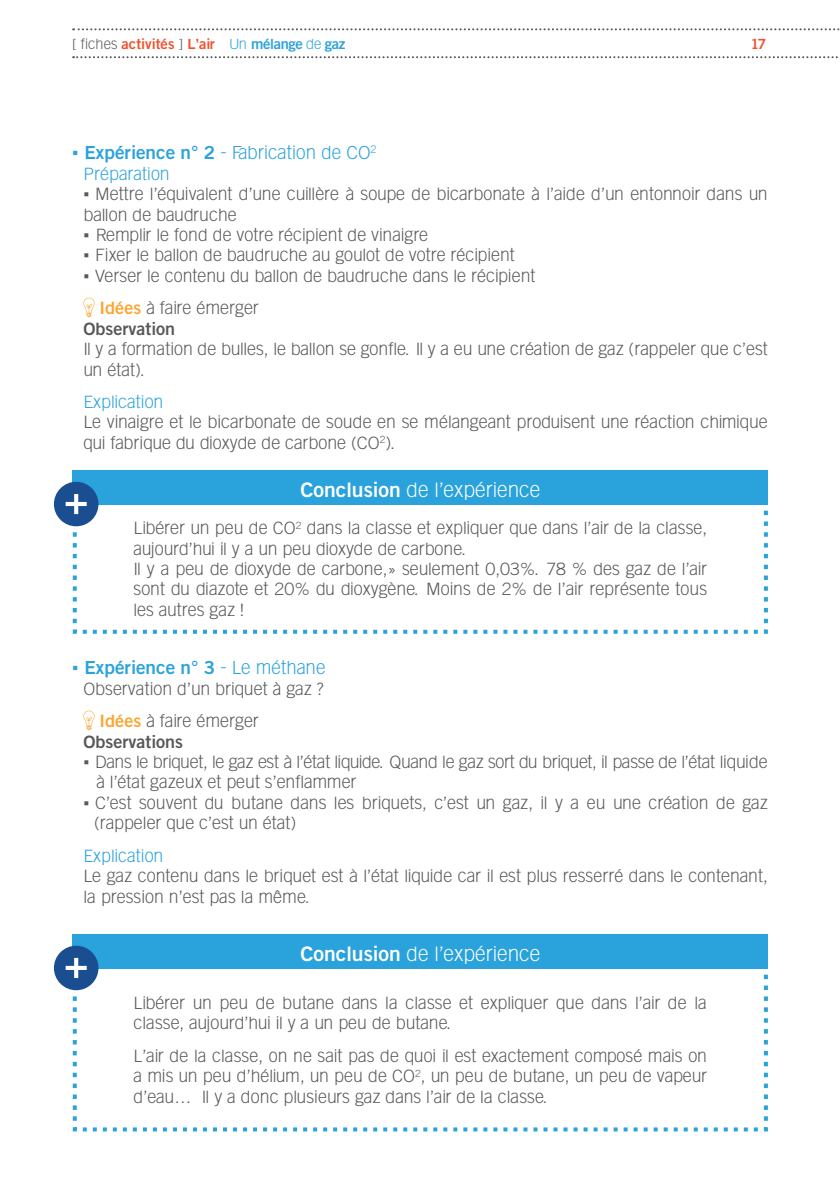
<style>
.page{position:relative;width:840px;height:1191px;background:#fff}
.page>*{position:absolute;margin:0;border:0;box-sizing:border-box;transform-origin:0 0}
.t1{font:20px "Goethe Gothic";color:#fff}
.t2{font:18px "Goethe Gothic";color:#2aa2db}
.t3{font:700 18px "Goethe Gothic";color:#2aa2db}
.t4{font:17px/20.4px "Goethe Gothic";color:#57585a}
.t5{font:17px/20.4px "Goethe Gothic";letter-spacing:-.02em;color:#57585a}
.t6{font:17px "Goethe Gothic";color:#2aa2db}
.t7{font:700 17px "Goethe Gothic";color:#57585a}
.t8{font:700 14px "Goethe Gothic";letter-spacing:-.025em;color:#f0502d}
.s1{font-weight:400;color:#57585a}
.s2{font-weight:400;color:#2aa2db}
.s3{color:#2aa2db}
.s4{font-family:"Century Gothic"}
.s5{font-weight:700}
.s6{font-weight:700;color:#faa631}
.s7{font-family:"Century Gothic";font-weight:400}
.s8{font-weight:400}
</style>
<div class="page">
<svg style="left:73px;top:56px;width:765px;height:2px"></svg>
<svg style="left:73px;top:28px;width:767px;height:2px"></svg>
<svg style="left:83px;top:298px;width:11px;height:19px"></svg>
<svg style="left:83px;top:710px;width:11px;height:20px"></svg>
<div style="left:73px;top:934px;width:694px;height:34px;background:#2aa2db"></div>
<div style="left:54px;top:945px;width:44px;height:45px;background:#1b4e91;border-radius:50%"></div>
<svg style="left:66px;top:958px;width:701px;height:173px"></svg>
<div style="left:73px;top:470px;width:694px;height:34px;background:#2aa2db"></div>
<div style="left:54px;top:482px;width:44px;height:44px;background:#1b4e91;border-radius:50%"></div>
<svg style="left:66px;top:494px;width:701px;height:140px"></svg>
<p class="t8" style="left:72px;top:35px;width:274px"><span class="s1">[ fiches</span> activités <span class="s1">]</span> L’air <span class="s2">Un</span> <span class="s3">mélange</span> <span class="s2">de</span> <span class="s3">gaz</span></p>
<p class="t8" style="left:750px;top:35px;width:17px">17</p>
<p class="t2" style="left:72px;top:142px;width:306px"><span class="s4">▪</span> <span class="s5">Expérience n° 2</span> - Fabrication de CO<sup>2</sup></p>
<p class="t6" style="left:83px;top:164px;width:88px">Préparation</p>
<p class="t4" style="left:83px;top:184px;width:685px"><span class="s4">▪</span> Mettre l’équivalent d’une cuillère à soupe de bicarbonate à l’aide d’un entonnoir dans un ballon de baudruche</p>
<p class="t4" style="left:83px;top:225px;width:346px"><span class="s4">▪</span> Remplir le fond de votre récipient de vinaigre</p>
<p class="t4" style="left:83px;top:245px;width:433px"><span class="s4">▪</span> Fixer le ballon de baudruche au goulot de votre récipient</p>
<p class="t4" style="left:83px;top:265px;width:453px"><span class="s4">▪</span> Verser le contenu du ballon de baudruche dans le récipient</p>
<p class="t4" style="left:99px;top:298px;width:161px"><span class="s6">Idées</span> à faire émerger</p>
<p class="t7" style="left:83px;top:318px;width:93px">Observation</p>
<p class="t4" style="left:83px;top:339px;width:685px">Il y a formation de bulles, le ballon se gonfle. Il y a eu une création de gaz (rappeler que c’est un état).</p>
<p class="t6" style="left:83px;top:392px;width:81px">Explication</p>
<p class="t4" style="left:83px;top:412px;width:685px">Le vinaigre et le bicarbonate de soude en se mélangeant produisent une réaction chimique qui fabrique du dioxyde de carbone (CO<sup>2</sup>).</p>
<p class="t1" style="left:300px;top:478px;width:241px"><span class="s5">Conclusion</span> de l’expérience</p>
<p class="t4" style="left:133px;top:518px;width:574px">Libérer un peu de CO<sup>2</sup> dans la classe et expliquer que dans l’air de la classe, aujourd’hui il y a un peu dioxyde de carbone.</p>
<p class="t4" style="left:133px;top:558px;width:575px;text-align:justify">Il y a peu de dioxyde de carbone,» seulement 0,03%. 78 % des gaz de l’air sont du diazote et 20% du dioxygène. Moins de 2% de l’air représente tous les autres gaz !</p>
<p class="t3" style="left:72px;top:657px;width:255px"><span class="s7">▪</span> Expérience n° 3 <span class="s8">- Le méthane</span></p>
<p class="t4" style="left:83px;top:678px;width:242px">Observation d’un briquet à gaz ?</p>
<p class="t4" style="left:99px;top:711px;width:161px"><span class="s6">Idées</span> à faire émerger</p>
<p class="t7" style="left:83px;top:731px;width:101px">Observations</p>
<p class="t5" style="left:96px;top:751px;width:673px;text-indent:-13px"><span class="s4">▪</span> Dans le briquet, le gaz est à l’état liquide. Quand le gaz sort du briquet, il passe de l’état liquide à l’état gazeux et peut s’enflammer</p>
<p class="t4" style="left:94px;top:792px;width:675px;text-indent:-11px"><span class="s4">▪</span> C’est souvent du butane dans les briquets, c’est un gaz, il y a eu une création de gaz (rappeler que c’est un état)</p>
<p class="t6" style="left:83px;top:845px;width:81px">Explication</p>
<p class="t4" style="left:83px;top:865px;width:685px">Le gaz contenu dans le briquet est à l’état liquide car il est plus resserré dans le contenant, la pression n’est pas la même.</p>
<p class="t1" style="left:300px;top:942px;width:241px"><span class="s5">Conclusion</span> de l’expérience</p>
<p class="t4" style="left:133px;top:992px;width:574px">Libérer un peu de butane dans la classe et expliquer que dans l’air de la classe, aujourd’hui il y a un peu de butane.</p>
<p class="t4" style="left:133px;top:1045px;width:574px;text-align:justify">L’air de la classe, on ne sait pas de quoi il est exactement composé mais on a mis un peu d’hélium, un peu de CO<sup>2</sup>, un peu de butane, un peu de vapeur d’eau… Il y a donc plusieurs gaz dans l’air de la classe.</p>
</div>
